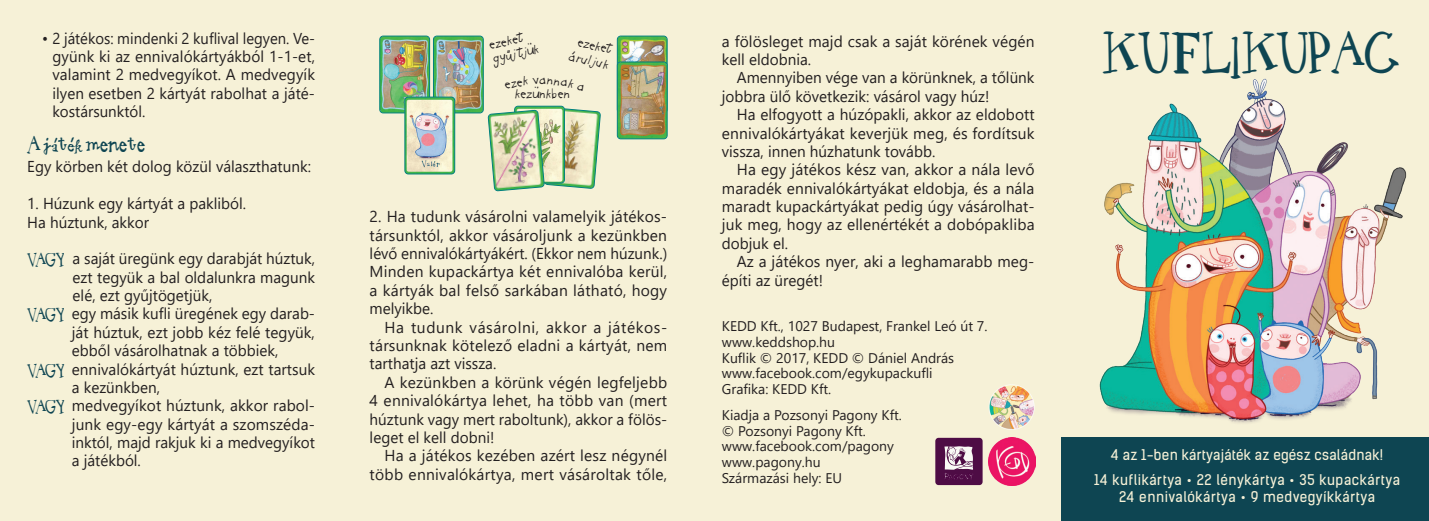
<style>
.page{position:relative;width:1429px;height:521px;background:#f6f1d7}
.page>*{position:absolute;margin:0;border:0;box-sizing:border-box;transform-origin:0 0}
.t1{font:42px "Kuflikblack";color:#0e4552}
.t2{font:17.5px "Kuflikblack";letter-spacing:-.05em;color:#0e4552}
.t3{font:15.75px/18.4px "Segoe UI";color:#231f20}
.t4{font:15.75px/18.4px "Segoe UI";color:#231f20;text-align:justify;scale:.94 1}
.t5{font:14.88px/14px "Kufliklight";color:#231f20}
.t6{font:14px/15.8px "Segoe UI";color:#231f20}
.t7{font:14px/25px "Kelson Sans";letter-spacing:.04em;color:#f6f1d7;text-align:center}
.s1{font-family:"Kuflikblack";font-size:14px;color:#0e4552}
</style>
<div class="page">
<img style="left:1062px;top:78px;width:367px;height:360px">
<div style="left:1062px;top:438px;width:367px;height:83px;background:#0e4552"></div>
<img style="left:380px;top:36px;width:50px;height:77px">
<svg style="left:383px;top:39px;width:8px;height:17px"></svg>
<div style="left:379px;top:36px;width:51px;height:77px;border:1px solid #00807d;border-radius:3px"></div>
<img style="left:433px;top:36px;width:50px;height:77px">
<svg style="left:437px;top:40px;width:8px;height:15px"></svg>
<div style="left:433px;top:36px;width:50px;height:77px;border:1px solid #00807d;border-radius:3px"></div>
<img style="left:405px;top:97px;width:50px;height:77px">
<div style="left:405px;top:97px;width:50px;height:77px;border:1px solid #00807d;border-radius:3px"></div>
<div style="left:514px;top:106px;width:51px;height:77px;border:1px solid #00807d;border-radius:3px"></div>
<img style="left:617px;top:36px;width:50px;height:26px">
<svg style="left:620px;top:39px;width:8px;height:16px"></svg>
<div style="left:617px;top:36px;width:50px;height:77px;border:1px solid #00807d;border-radius:3px"></div>
<img style="left:488px;top:108px;width:113px;height:83px">
<img style="left:617px;top:62px;width:50px;height:77px">
<svg style="left:621px;top:68px;width:8px;height:10px"></svg>
<div style="left:617px;top:62px;width:50px;height:77px;border:1px solid #00807d;border-radius:3px"></div>
<img style="left:988px;top:438px;width:48px;height:47px">
<div style="left:935px;top:438px;width:47px;height:47px;background:#4e0c45;border-radius:3px"></div>
<svg style="left:944px;top:446px;width:29px;height:33px"></svg>
<img style="left:989px;top:384px;width:45px;height:46px">
<p class="t4" style="left:52px;top:29px;width:281px;text-indent:-10px">• 2 játékos: mindenki 2 kuflival legyen. Ve&shy;gyünk ki az ennivalókártyákból 1-1-et, valamint 2 medvegyíkot. A medvegyík ilyen esetben 2 kártyát rabolhat a játé&shy;kostársunktól.</p>
<p class="t2" style="left:27px;top:135px;width:120px">A játék menete</p>
<p class="t3" style="left:27px;top:157px;width:285px">Egy körben két dolog közül választhatunk:</p>
<p class="t3" style="left:27px;top:194px;width:220px">1. Húzunk egy kártyát a pakliból.<br>Ha húztunk, akkor</p>
<p class="t3" style="left:27px;top:249px;width:289px"><span class="s1">VAGY</span> a saját üregünk egy darabját húztuk,</p>
<p class="t3" style="left:73px;top:268px;width:244px">ezt tegyük a bal oldalunkra magunk</p>
<p class="t3" style="left:73px;top:286px;width:141px">elé, ezt gyűjtögetjük,</p>
<p class="t3" style="left:27px;top:304px;width:289px"><span class="s1">VAGY</span> egy másik kufli üregének egy darab-</p>
<p class="t3" style="left:72px;top:323px;width:245px">ját húztuk, ezt jobb kéz felé tegyük,</p>
<p class="t3" style="left:72px;top:341px;width:208px">ebből vásárolhatnak a többiek,</p>
<p class="t3" style="left:27px;top:359px;width:289px"><span class="s1">VAGY</span> ennivalókártyát húztunk, ezt tartsuk</p>
<p class="t3" style="left:72px;top:378px;width:90px">a kezünkben,</p>
<p class="t3" style="left:27px;top:396px;width:289px"><span class="s1">VAGY</span> medvegyíkot húztunk, akkor rabol-</p>
<p class="t3" style="left:72px;top:415px;width:245px">junk egy-egy kártyát a szomszéda-</p>
<p class="t3" style="left:72px;top:433px;width:245px">inktól, majd rakjuk ki a medvegyíkot</p>
<p class="t3" style="left:72px;top:451px;width:71px">a játékból.</p>
<p class="t5" style="left:575px;top:34px;width:41px;line-height:15.8px;text-align:center;rotate:12deg">ezeket áruljuk</p>
<h1 class="t1" style="left:1103px;top:27px;width:296px">KUFLIKUPAC</h1>
<p class="t5" style="left:488px;top:39px;width:49px;rotate:-12deg">ezeket gyűjtjük</p>
<p class="t3" style="left:722px;top:32px;width:314px">a fölösleget majd csak a saját körének végén kell eldobnia.</p>
<p class="t3" style="left:722px;top:68px;width:314px;text-indent:15px">Amennyiben vége van a körünknek, a tőlünk jobbra ülő következik: vásárol vagy húz!</p>
<p class="t3" style="left:722px;top:105px;width:314px;text-align:justify;text-indent:15px">Ha elfogyott a húzópakli, akkor az eldobott ennivalókártyákat keverjük meg, és fordítsuk vissza, innen húzhatunk tovább.</p>
<p class="t3" style="left:722px;top:160px;width:314px;text-align:justify;text-indent:15px">Ha egy játékos kész van, akkor a nála levő maradék ennivalókártyákat eldobja, és a nála maradt kupackártyákat pedig úgy vásárolhat&shy;juk meg, hogy az ellenértékét a dobópakliba dobjuk el.</p>
<p class="t3" style="left:722px;top:252px;width:314px;text-indent:15px">Az a játékos nyer, aki a leghamarabb meg&shy;építi az üregét!</p>
<p class="t6" style="left:722px;top:318px;width:267px">KEDD Kft., 1027 Budapest, Frankel Leó út 7. www.keddshop.hu<br>Kuflik © 2017, KEDD © Dániel András www.facebook.com/egykupackufli<br>Grafika: KEDD Kft.</p>
<p class="t6" style="left:722px;top:407px;width:181px">Kiadja a Pozsonyi Pagony Kft. © Pozsonyi Pagony Kft. www.facebook.com/pagony www.pagony.hu<br>Származási hely: EU</p>
<p class="t5" style="left:539px;top:74px;width:9px">a</p>
<p class="t5" style="left:515px;top:88px;width:57px">kezünkben</p>
<p class="t3" style="left:370px;top:207px;width:299px;text-align:justify">2. Ha tudunk vásárolni valamelyik játékos&shy;társunktól, akkor vásároljunk a kezünkben lévő ennivalókártyákért. (Ekkor nem húzunk.)<br>Minden kupackártya két ennivalóba kerül, a kártyák bal felső sarkában látható, hogy melyikbe.</p>
<p class="t3" style="left:370px;top:317px;width:299px;text-indent:15px">Ha tudunk vásárolni, akkor a játékos&shy;társunknak kötelező eladni a kártyát, nem tarthatja azt vissza.</p>
<p class="t3" style="left:370px;top:373px;width:299px;text-align:justify;text-indent:15px">A kezünkben a körünk végén legfeljebb 4 ennivalókártya lehet, ha több van (mert húztunk vagy mert raboltunk), akkor a fölös&shy;leget el kell dobni!</p>
<p class="t3" style="left:370px;top:446px;width:299px;text-align:right">Ha a játékos kezében azért lesz négynél több ennivalókártya, mert vásároltak tőle,</p>
<p class="t7" style="left:1094px;top:442px;width:307px">4 az 1-ben kártyajáték az egész családnak!<br>14 kuflikártya • 22 lénykártya • 35 kupackártya</p>
<p class="t7" style="left:1119px;top:484px;width:257px">24 ennivalókártya • 9 medvegyíkkártya</p>
</div>
